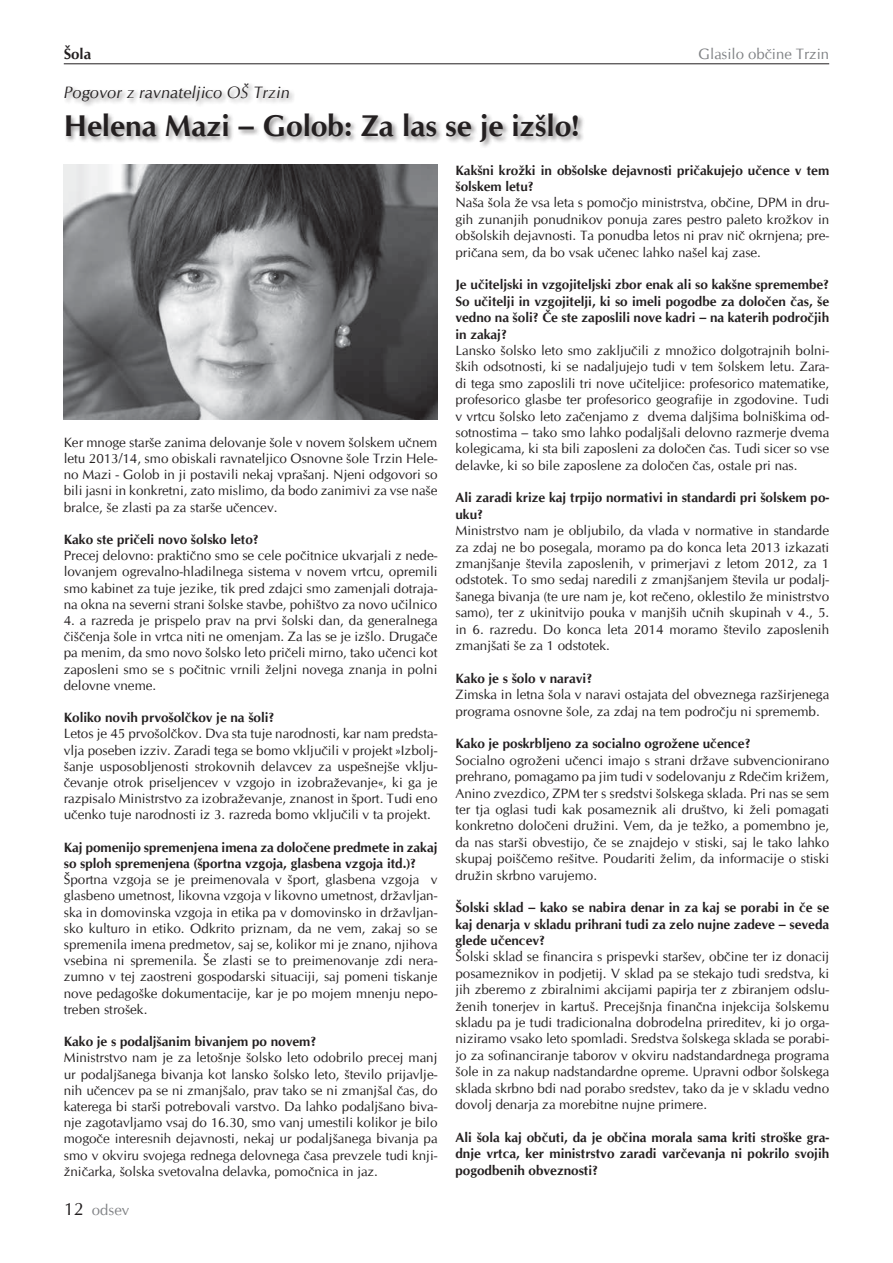
<style>
.page{position:relative;width:893px;height:1263px;background:#fff}
.page>*{position:absolute;margin:0;border:0;box-sizing:border-box;transform-origin:0 0}
.t1{font:700 30px "CG Omega";color:#231f20}
.t2{font:italic 16.5px "CG Omega";color:#231f20}
.t3{font:15px "CG Omega";color:#808285}
.t4{font:700 15px "CG Omega";color:#231f20}
.t5{font:13.5px/16.4px "CG Omega";color:#231f20;text-align:justify}
.t6{font:700 13.5px/16.4px "CG Omega";color:#231f20}
.s1{font-size:18px;color:#231f20}
</style>
<div class="page">
<hr style="left:64px;top:63px;width:765px;height:1px;background:#231f20">
<div style="left:65px;top:112px;width:521px;height:37px;background:#231f20;opacity:.5"></div>
<img style="left:64px;top:165px;width:373px;height:255px">
<div style="left:64px;top:81px;width:232px;height:27px;background:#231f20;opacity:.5"></div>
<p class="t4" style="left:64px;top:44px;width:29px">Šola</p>
<p class="t3" style="left:699px;top:45px;width:132px">Glasilo občine Trzin</p>
<p class="t2" style="left:63px;top:82px;width:228px">Pogovor z ravnateljico OŠ Trzin</p>
<h1 class="t1" style="left:64px;top:107px;width:517px">Helena Mazi – Golob: Za las se je izšlo!</h1>
<p class="t5" style="left:64px;top:434px;width:375px">Ker mnoge starše zanima delovanje šole v novem šolskem učnem letu 2013/14, smo obiskali ravnateljico Osnovne šole Trzin Hele&shy;no Mazi - Golob in ji postavili nekaj vprašanj. Njeni odgovori so bili jasni in konkretni, zato mislimo, da bodo zanimivi za vse naše bralce, še zlasti pa za starše učencev.</p>
<p class="t6" style="left:64px;top:531px;width:197px">Kako ste pričeli novo šolsko leto?</p>
<p class="t5" style="left:64px;top:548px;width:375px">Precej delovno: praktično smo se cele počitnice ukvarjali z nede&shy;lovanjem ogrevalno-hladilnega sistema v novem vrtcu, opremili smo kabinet za tuje jezike, tik pred zdajci smo zamenjali dotraja&shy;na okna na severni strani šolske stavbe, pohištvo za novo učilnico</p>
<p class="t5" style="left:64px;top:612px;width:375px">4. a razreda je prispelo prav na prvi šolski dan, da generalnega čiščenja šole in vrtca niti ne omenjam. Za las se je izšlo. Drugače pa menim, da smo novo šolsko leto pričeli mirno, tako učenci kot zaposleni smo se s počitnic vrnili željni novega znanja in polni delovne vneme.</p>
<p class="t6" style="left:64px;top:709px;width:212px">Koliko novih prvošolčkov je na šoli?</p>
<p class="t5" style="left:64px;top:726px;width:375px">Letos je 45 prvošolčkov. Dva sta tuje narodnosti, kar nam predsta&shy;vlja poseben izziv. Zaradi tega se bomo vključili v projekt »Izbolj&shy;šanje usposobljenosti strokovnih delavcev za uspešnejše vklju&shy;čevanje otrok priseljencev v vzgojo in izobraževanje«, ki ga je razpisalo Ministrstvo za izobraževanje, znanost in šport. Tudi eno učenko tuje narodnosti iz 3. razreda bomo vključili v ta projekt.</p>
<p class="t6" style="left:64px;top:839px;width:375px">Kaj pomenijo spremenjena imena za določene predmete in zakaj so sploh spremenjena (športna vzgoja, glasbena vzgoja itd.)?</p>
<p class="t5" style="left:64px;top:872px;width:375px">Športna vzgoja se je preimenovala v šport, glasbena vzgoja v glasbeno umetnost, likovna vzgoja v likovno umetnost, državljan&shy;ska in domovinska vzgoja in etika pa v domovinsko in državljan&shy;sko kulturo in etiko. Odkrito priznam, da ne vem, zakaj so se spremenila imena predmetov, saj se, kolikor mi je znano, njihova vsebina ni spremenila. Še zlasti se to preimenovanje zdi nera&shy;zumno v tej zaostreni gospodarski situaciji, saj pomeni tiskanje nove pedagoške dokumentacije, kar je po mojem mnenju nepo&shy;treben strošek.</p>
<p class="t6" style="left:64px;top:1033px;width:254px">Kako je s podaljšanim bivanjem po novem?</p>
<p class="t5" style="left:64px;top:1050px;width:375px">Ministrstvo nam je za letošnje šolsko leto odobrilo precej manj ur podaljšanega bivanja kot lansko šolsko leto, število prijavlje&shy;nih učencev pa se ni zmanjšalo, prav tako se ni zmanjšal čas, do katerega bi starši potrebovali varstvo. Da lahko podaljšano biva&shy;nje zagotavljamo vsaj do 16.30, smo vanj umestili kolikor je bilo mogoče interesnih dejavnosti, nekaj ur podaljšanega bivanja pa smo v okviru svojega rednega delovnega časa prevzele tudi knji&shy;žničarka, šolska svetovalna delavka, pomočnica in jaz.</p>
<p class="t3" style="left:64px;top:1201px;width:67px"><span class="s1">12</span> odsev</p>
<p class="t6" style="left:455px;top:162px;width:375px">Kakšni krožki in obšolske dejavnosti pričakujejo učence v tem šolskem letu?</p>
<p class="t5" style="left:455px;top:195px;width:375px">Naša šola že vsa leta s pomočjo ministrstva, občine, DPM in dru&shy;gih zunanjih ponudnikov ponuja zares pestro paleto krožkov in obšolskih dejavnosti. Ta ponudba letos ni prav nič okrnjena; pre&shy;pričana sem, da bo vsak učenec lahko našel kaj zase.</p>
<p class="t6" style="left:455px;top:277px;width:375px;text-align:justify">Je učiteljski in vzgojiteljski zbor enak ali so kakšne spremembe?<br>So učitelji in vzgojitelji, ki so imeli pogodbe za določen čas, še vedno na šoli? Če ste zaposlili nove kadri – na katerih področjih in zakaj?</p>
<p class="t5" style="left:455px;top:342px;width:375px">Lansko šolsko leto smo zaključili z množico dolgotrajnih bolni&shy;ških odsotnosti, ki se nadaljujejo tudi v tem šolskem letu. Zara&shy;di tega smo zaposlili tri nove učiteljice: profesorico matematike, profesorico glasbe ter profesorico geografije in zgodovine. Tudi v vrtcu šolsko leto začenjamo z dvema daljšima bolniškima od&shy;sotnostima – tako smo lahko podaljšali delovno razmerje dvema kolegicama, ki sta bili zaposleni za določen čas. Tudi sicer so vse delavke, ki so bile zaposlene za določen čas, ostale pri nas.</p>
<p class="t6" style="left:455px;top:490px;width:375px">Ali zaradi krize kaj trpijo normativi in standardi pri šolskem po&shy;uku?</p>
<p class="t5" style="left:455px;top:523px;width:375px">Ministrstvo nam je obljubilo, da vlada v normative in standarde za zdaj ne bo posegala, moramo pa do konca leta 2013 izkazati zmanjšanje števila zaposlenih, v primerjavi z letom 2012, za 1 odstotek. To smo sedaj naredili z zmanjšanjem števila ur podalj&shy;šanega bivanja (te ure nam je, kot rečeno, oklestilo že ministrstvo samo), ter z ukinitvijo pouka v manjših učnih skupinah v 4., 5. in 6. razredu. Do konca leta 2014 moramo število zaposlenih zmanjšati še za 1 odstotek.</p>
<p class="t6" style="left:455px;top:670px;width:138px">Kako je s šolo v naravi?</p>
<p class="t5" style="left:455px;top:686px;width:375px">Zimska in letna šola v naravi ostajata del obveznega razširjenega programa osnovne šole, za zdaj na tem področju ni sprememb.</p>
<p class="t6" style="left:455px;top:735px;width:297px">Kako je poskrbljeno za socialno ogrožene učence?</p>
<p class="t5" style="left:455px;top:752px;width:375px">Socialno ogroženi učenci imajo s strani države subvencionirano prehrano, pomagamo pa jim tudi v sodelovanju z Rdečim križem, Anino zvezdico, ZPM ter s sredstvi šolskega sklada. Pri nas se sem ter tja oglasi tudi kak posameznik ali društvo, ki želi pomagati konkretno določeni družini. Vem, da je težko, a pomembno je, da nas starši obvestijo, če se znajdejo v stiski, saj le tako lahko skupaj poiščemo rešitve. Poudariti želim, da informacije o stiski družin skrbno varujemo.</p>
<p class="t6" style="left:455px;top:899px;width:375px;text-align:justify">Šolski sklad – kako se nabira denar in za kaj se porabi in če se kaj denarja v skladu prihrani tudi za zelo nujne zadeve – seveda glede učencev?</p>
<p class="t5" style="left:455px;top:949px;width:375px">Šolski sklad se financira s prispevki staršev, občine ter iz donacij posameznikov in podjetij. V sklad pa se stekajo tudi sredstva, ki jih zberemo z zbiralnimi akcijami papirja ter z zbiranjem odslu&shy;ženih tonerjev in kartuš. Precejšnja finančna injekcija šolskemu skladu pa je tudi tradicionalna dobrodelna prireditev, ki jo orga&shy;niziramo vsako leto spomladi. Sredstva šolskega sklada se porabi&shy;jo za sofinanciranje taborov v okviru nadstandardnega programa šole in za nakup nadstandardne opreme. Upravni odbor šolskega sklada skrbno bdi nad porabo sredstev, tako da je v skladu vedno dovolj denarja za morebitne nujne primere.</p>
<p class="t6" style="left:455px;top:1129px;width:375px;text-align:justify">Ali šola kaj občuti, da je občina morala sama kriti stroške gra&shy;dnje vrtca, ker ministrstvo zaradi varčevanja ni pokrilo svojih pogodbenih obveznosti?</p>
</div>
